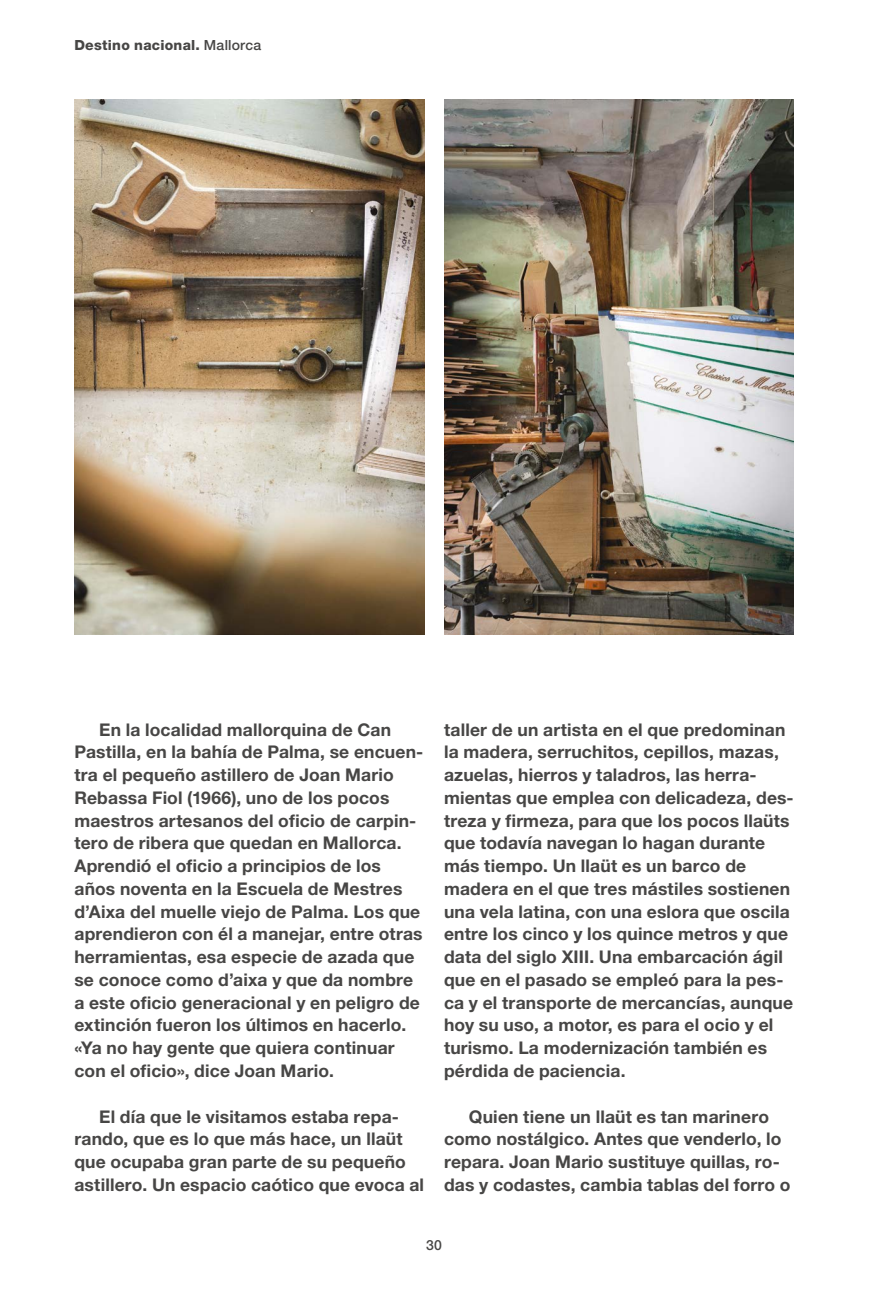
<style>
.page{position:relative;width:893px;height:1290px;background:#fff}
.page>*{position:absolute;margin:0;border:0;box-sizing:border-box;transform-origin:0 0}
.t1{font:700 17.5px/22.8px "Helvetica Neue LT Std";letter-spacing:.01em;color:#474645}
.t2{font:800 14px "Helvetica Neue LT Std";letter-spacing:.015em;color:#474645}
.t3{font:500 14px "Helvetica Neue LT Std";color:#474645}
.s1{font-weight:500}
</style>
<div class="page">
<img style="left:74px;top:99px;width:350px;height:535px">
<img style="left:444px;top:99px;width:350px;height:535px">
<p class="t2" style="left:74px;top:36px;width:188px">Destino nacional. <span class="s1">Mallorca</span></p>
<p class="t1" style="left:74px;top:718px;width:350px;text-indent:25px">En la localidad mallorquina de Can Pastilla, en la bahía de Palma, se encuen&shy;tra el pequeño astillero de Joan Mario Rebassa Fiol (1966), uno de los pocos maestros artesanos del oficio de carpin&shy;tero de ribera que quedan en Mallorca.<br>Aprendió el oficio a principios de los años noventa en la Escuela de Mestres d’Aixa del muelle viejo de Palma. Los que aprendieron con él a manejar, entre otras herramientas, esa especie de azada que se conoce como d’aixa y que da nombre a este oficio generacional y en peligro de extinción fueron los últimos en hacerlo. «Ya no hay gente que quiera continuar con el oficio», dice Joan Mario.</p>
<p class="t1" style="left:74px;top:1104px;width:351px;text-indent:25px">El día que le visitamos estaba repa&shy;rando, que es lo que más hace, un llaüt que ocupaba gran parte de su pequeño astillero. Un espacio caótico que evoca al</p>
<p class="t1" style="left:444px;top:718px;width:351px">taller de un artista en el que predominan la madera, serruchitos, cepillos, mazas, azuelas, hierros y taladros, las herra&shy;mientas que emplea con delicadeza, des&shy;treza y firmeza, para que los pocos llaüts que todavía navegan lo hagan durante más tiempo. Un llaüt es un barco de madera en el que tres mástiles sostienen una vela latina, con una eslora que oscila entre los cinco y los quince metros y que data del siglo XIII. Una embarcación ágil que en el pasado se empleó para la pes&shy;ca y el transporte de mercancías, aunque hoy su uso, a motor, es para el ocio y el turismo. La modernización también es pérdida de paciencia.</p>
<p class="t1" style="left:444px;top:1104px;width:348px;text-indent:25px">Quien tiene un llaüt es tan marinero como nostálgico. Antes que venderlo, lo repara. Joan Mario sustituye quillas, ro&shy;das y codastes, cambia tablas del forro o</p>
<p class="t3" style="left:426px;top:1237px;width:17px">30</p>
</div>
